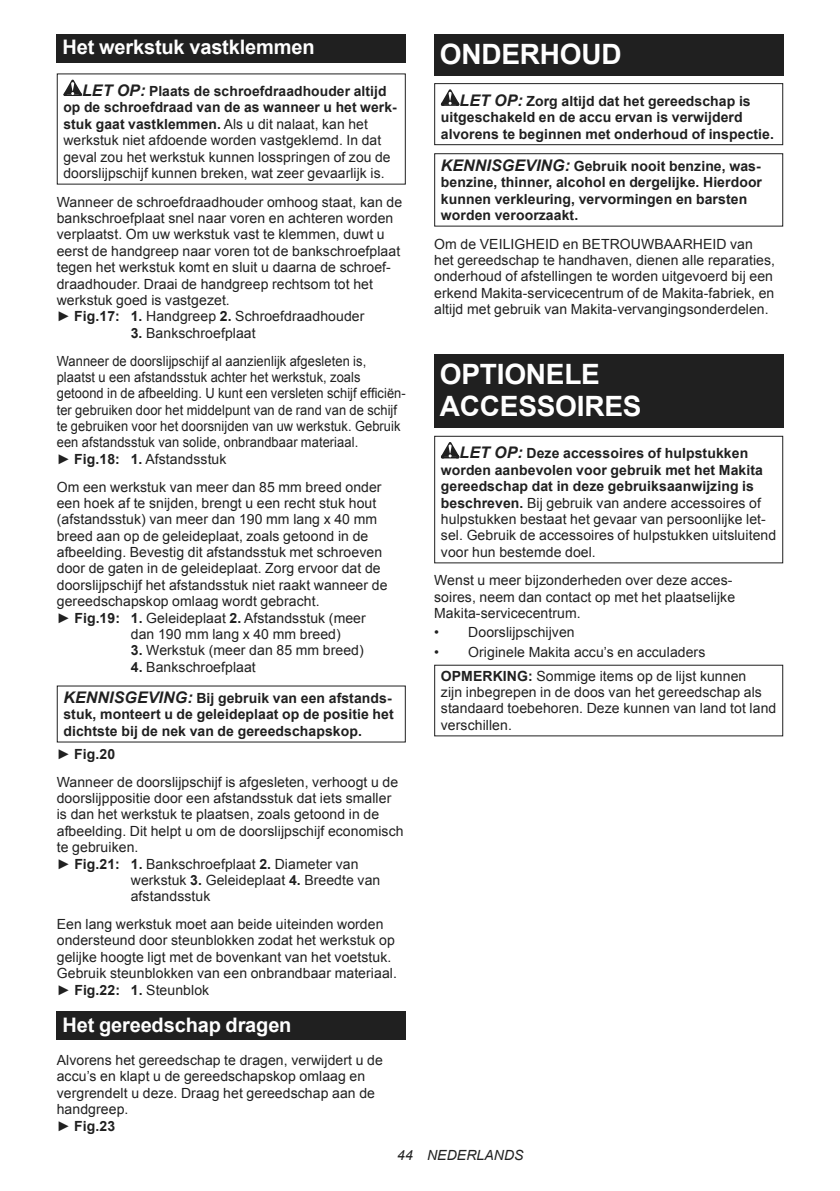
<style>
.page{position:relative;width:840px;height:1191px;background:#fff}
.page>*{position:absolute;margin:0;border:0;box-sizing:border-box;transform-origin:0 0}
.t1{font:700 28px/32.8px "Arial";letter-spacing:-.01em;color:#fff}
.t2{font:700 20px "Arial";letter-spacing:-.01em;color:#fff}
.t3{font:14px/16.4px "Arial";letter-spacing:.005em;color:#202020}
.t4{font:700 14px/16.4px "Arial";letter-spacing:.005em;color:#202020}
.t5{font:14px/16.4px "Arial";letter-spacing:.005em;color:#202020;scale:.92 1}
.t6{font:italic 14px "Arial";letter-spacing:.005em;color:#202020}
.s1{font-weight:700;font-style:italic;font-size:16px}
.s2{font-weight:700}
.s3{font-style:italic;font-size:16px}
</style>
<div class="page">
<div style="left:57px;top:34px;width:348px;height:29px;background:#202020"></div>
<svg style="left:63px;top:80px;width:19px;height:16px"></svg>
<div style="left:57px;top:1011px;width:348px;height:29px;background:#202020"></div>
<div style="left:434px;top:34px;width:348px;height:41px;background:#202020"></div>
<svg style="left:440px;top:89px;width:19px;height:17px"></svg>
<div style="left:434px;top:83px;width:348px;height:62px;border:1px solid #202020"></div>
<div style="left:434px;top:153px;width:348px;height:74px;border:1px solid #202020"></div>
<div style="left:434px;top:354px;width:348px;height:74px;background:#202020"></div>
<svg style="left:440px;top:442px;width:19px;height:16px"></svg>
<div style="left:434px;top:436px;width:348px;height:127px;border:1px solid #202020"></div>
<h2 class="t2" style="left:62px;top:39px;width:253px">Het werkstuk vastklemmen</h2>
<p class="t3" style="left:63px;top:83px;width:334px;text-indent:19px"><span class="s1">LET OP:</span> <span class="s2">Plaats de schroefdraadhouder altijd op de schroefdraad van de as wanneer u het werk&shy;stuk gaat vastklemmen.</span> Als u dit nalaat, kan het werkstuk niet afdoende worden vastgeklemd. In dat geval zou het werkstuk kunnen losspringen of zou de doorslijpschijf kunnen breken, wat zeer gevaarlijk is.</p>
<p class="t3" style="left:57px;top:195px;width:347px">Wanneer de schroefdraadhouder omhoog staat, kan de bankschroefplaat snel naar voren en achteren worden verplaatst. Om uw werkstuk vast te klemmen, duwt u eerst de handgreep naar voren tot de bankschroefplaat tegen het werkstuk komt en sluit u daarna de schroef&shy;draadhouder. Draai de handgreep rechtsom tot het werkstuk goed is vastgezet.<br>► <span class="s2">Fig.17: 1.</span> Handgreep <span class="s2">2.</span> Schroefdraadhouder</p>
<p class="t3" style="left:57px;top:320px;width:311px;line-height:27.8px;text-indent:74px"><span class="s2">3.</span> Bankschroefplaat<br>Wanneer de doorslijpschijf al aanzienlijk afgesleten is,</p>
<p class="t5" style="left:57px;top:370px;width:380px">plaatst u een afstandsstuk achter het werkstuk, zoals getoond in de afbeelding. U kunt een versleten schijf efficiën&shy;ter gebruiken door het middelpunt van de rand van de schijf te gebruiken voor het doorsnijden van uw werkstuk. Gebruik een afstandsstuk van solide, onbrandbaar materiaal.<br>► <span class="s2">Fig.18: 1.</span> Afstandsstuk</p>
<p class="t3" style="left:57px;top:478px;width:326px">Om een werkstuk van meer dan 85 mm breed onder</p>
<p class="t3" style="left:57px;top:495px;width:321px">een hoek af te snijden, brengt u een recht stuk hout</p>
<p class="t3" style="left:57px;top:512px;width:322px">(afstandsstuk) van meer dan 190 mm lang x 40 mm</p>
<p class="t3" style="left:57px;top:528px;width:313px">breed aan op de geleideplaat, zoals getoond in de</p>
<p class="t3" style="left:57px;top:544px;width:327px">afbeelding. Bevestig dit afstandsstuk met schroeven</p>
<p class="t3" style="left:57px;top:560px;width:325px">door de gaten in de geleideplaat. Zorg ervoor dat de</p>
<p class="t3" style="left:57px;top:577px;width:332px">doorslijpschijf het afstandsstuk niet raakt wanneer de</p>
<p class="t3" style="left:57px;top:593px;width:264px">gereedschapskop omlaag wordt gebracht.</p>
<p class="t3" style="left:57px;top:609px;width:310px">► <span class="s2">Fig.19: 1.</span> Geleideplaat <span class="s2">2.</span> Afstandsstuk (meer</p>
<p class="t3" style="left:131px;top:626px;width:211px">dan 190 mm lang x 40 mm breed)</p>
<p class="t3" style="left:131px;top:642px;width:234px"><span class="s2">3.</span> Werkstuk (meer dan 85 mm breed)</p>
<p class="t3" style="left:131px;top:660px;width:126px"><span class="s2">4.</span> Bankschroefplaat</p>
<p class="t4" style="left:63px;top:691px;width:331px"><span class="s3">KENNISGEVING:</span> Bij gebruik van een afstands&shy;stuk, monteert u de geleideplaat op de positie het dichtste bij de nek van de gereedschapskop.</p>
<p class="t3" style="left:57px;top:740px;width:343px;line-height:27.8px">► <span class="s2">Fig.20<br></span>Wanneer de doorslijpschijf is afgesleten, verhoogt u de</p>
<p class="t3" style="left:57px;top:790px;width:336px">doorslijppositie door een afstandsstuk dat iets smaller</p>
<p class="t3" style="left:57px;top:807px;width:324px">is dan het werkstuk te plaatsen, zoals getoond in de</p>
<p class="t3" style="left:57px;top:823px;width:348px">afbeelding. Dit helpt u om de doorslijpschijf economisch</p>
<p class="t3" style="left:57px;top:839px;width:83px">te gebruiken.</p>
<p class="t3" style="left:57px;top:855px;width:303px">► <span class="s2">Fig.21: 1.</span> Bankschroefplaat <span class="s2">2.</span> Diameter van</p>
<p class="t3" style="left:131px;top:873px;width:251px">werkstuk <span class="s2">3.</span> Geleideplaat <span class="s2">4.</span> Breedte van</p>
<p class="t3" style="left:131px;top:889px;width:81px">afstandsstuk</p>
<p class="t3" style="left:57px;top:916px;width:341px">Een lang werkstuk moet aan beide uiteinden worden ondersteund door steunblokken zodat het werkstuk op gelijke hoogte ligt met de bovenkant van het voetstuk.<br>Gebruik steunblokken van een onbrandbaar materiaal. ► <span class="s2">Fig.22: 1.</span> Steunblok</p>
<h2 class="t2" style="left:62px;top:1016px;width:230px">Het gereedschap dragen</h2>
<p class="t3" style="left:57px;top:1052px;width:327px">Alvorens het gereedschap te dragen, verwijdert u de accu’s en klapt u de gereedschapskop omlaag en vergrendelt u deze. Draag het gereedschap aan de handgreep.<br>► <span class="s2">Fig.23</span></p>
<h1 class="t1" style="left:439px;top:40px;width:183px">ONDERHOUD</h1>
<p class="t4" style="left:440px;top:94px;width:334px;text-indent:19px"><span class="s3">LET OP:</span> Zorg altijd dat het gereedschap is uitgeschakeld en de accu ervan is verwijderd alvorens te beginnen met onderhoud of inspectie.</p>
<p class="t4" style="left:440px;top:159px;width:322px"><span class="s3">KENNISGEVING:</span> Gebruik nooit benzine, was&shy;benzine, thinner, alcohol en dergelijke. Hierdoor kunnen verkleuring, vervormingen en barsten worden veroorzaakt.</p>
<p class="t3" style="left:434px;top:236px;width:342px">Om de VEILIGHEID en BETROUWBAARHEID van het gereedschap te handhaven, dienen alle reparaties, onderhoud of afstellingen te worden uitgevoerd bij een erkend Makita-servicecentrum of de Makita-fabriek, en altijd met gebruik van Makita-vervangingsonderdelen.</p>
<h1 class="t1" style="left:439px;top:360px;width:203px">OPTIONELE<br>ACCESSOIRES</h1>
<p class="t3" style="left:440px;top:445px;width:337px;text-indent:19px"><span class="s1">LET OP:</span> <span class="s2">Deze accessoires of hulpstukken worden aanbevolen voor gebruik met het Makita gereedschap dat in deze gebruiksaanwijzing is beschreven.</span> Bij gebruik van andere accessoires of hulpstukken bestaat het gevaar van persoonlijke let&shy;sel. Gebruik de accessoires of hulpstukken uitsluitend voor hun bestemde doel.</p>
<p class="t3" style="left:434px;top:572px;width:302px">Wenst u meer bijzonderheden over deze acces&shy;soires, neem dan contact op met het plaatselijke<br>Makita-servicecentrum.</p>
<p class="t3" style="left:434px;top:624px;width:142px">• Doorslijpschijven</p>
<p class="t3" style="left:440px;top:641px;width:307px;line-height:23.8px;text-indent:-7px">• Originele Makita accu’s en acculaders<br><span class="s2">OPMERKING:</span> Sommige items op de lijst kunnen</p>
<p class="t3" style="left:440px;top:684px;width:337px">zijn inbegrepen in de doos van het gereedschap als standaard toebehoren. Deze kunnen van land tot land verschillen.</p>
<p class="t6" style="left:397px;top:1150px;width:128px">44 NEDERLANDS</p>
</div>
